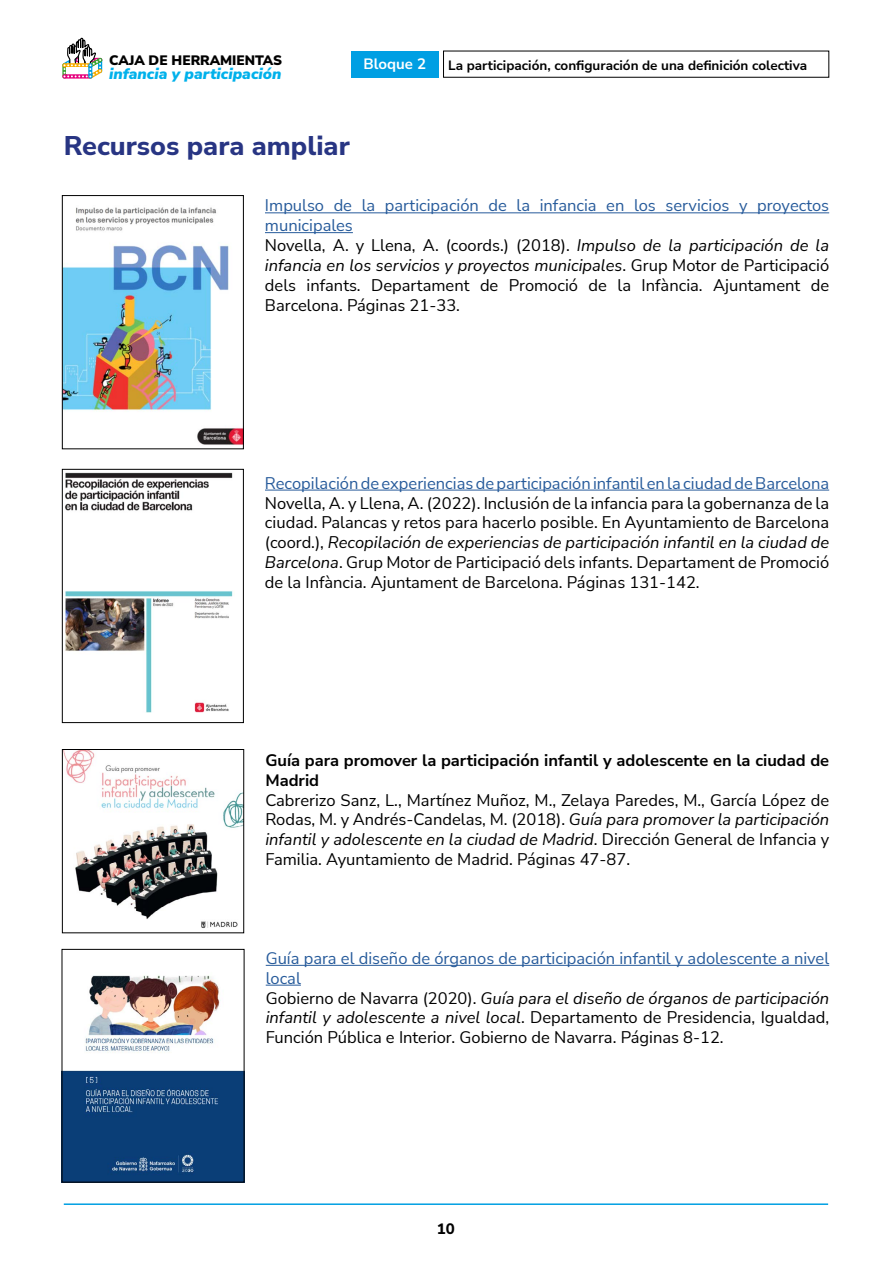
<style>
.page{position:relative;width:893px;height:1263px;background:#fff}
.page>*{position:absolute;margin:0;border:0;box-sizing:border-box;transform-origin:0 0}
.titulo_1{font:800 27px "Nunito Sans";color:#283583}
.GeneralTexto{font:16.5px/19.8px "Nunito Sans";color:#000;text-align:justify}
.GeneralTexto-2{font:16.5px/19.8px "Nunito Sans";color:#275b9b}
.GeneralTexto-3{font:700 16.5px/19.8px "Nunito Sans";color:#000}
.t1{font:italic 900 15.45px "Nunito Sans";color:#00b1eb}
.t2{font:700 15px "Nunito Sans";color:#fff}
.t3{font:800 15px "Nunito Sans";color:#000}
.t4{font:900 13.65px "Nunito Sans";color:#000}
.t5{font:700 13.5px "Nunito Sans";color:#000}
.s1{font-style:italic}
</style>
<div class="page">
<svg style="left:62px;top:37px;width:41px;height:42px"></svg>
<div style="left:351px;top:51px;width:88px;height:26px;background:#009fe3"></div>
<hr style="left:64px;top:1203px;width:764px;height:2px;background:#009fe3">
<hr style="left:265px;top:213px;width:564px;height:1px;background:#275b9b">
<hr style="left:265px;top:232px;width:88px;height:1px;background:#275b9b">
<hr style="left:265px;top:490px;width:564px;height:1px;background:#275b9b">
<hr style="left:266px;top:965px;width:563px;height:1px;background:#275b9b">
<hr style="left:266px;top:985px;width:35px;height:1px;background:#275b9b">
<img style="left:64px;top:207px;width:178px;height:238px">
<div style="left:62px;top:195px;width:182px;height:254px;border:1px solid #000"></div>
<img style="left:64px;top:472px;width:169px;height:240px">
<div style="left:62px;top:469px;width:182px;height:254px;border:1px solid #000"></div>
<img style="left:64px;top:751px;width:178px;height:178px">
<div style="left:62px;top:749px;width:182px;height:184px;border:1px solid #000"></div>
<img style="left:64px;top:975px;width:178px;height:205px">
<p class="t4" style="left:109px;top:51px;width:174px">CAJA DE HERRAMIENTAS</p>
<p class="t1" style="left:109px;top:62px;width:174px">infancia y participación</p>
<p class="t2" style="left:363px;top:53px;width:64px">Bloque 2</p>
<p class="t5" style="left:448px;top:55px;width:360px">La participación, configuración de una definición colectiva</p>
<p class="titulo_1" style="left:64px;top:126px;width:287px">Recursos para ampliar</p>
<p class="GeneralTexto-2" style="left:265px;top:195px;width:566px">Impulso de la participación de la infancia en los servicios y proyectos municipales</p>
<p class="GeneralTexto" style="left:265px;top:235px;width:566px">Novella, A. y Llena, A. (coords.) (2018). <span class="s1">Impulso de la participación de la infancia en los servicios y proyectos municipales</span>. Grup Motor de Participació dels infants. Departament de Promoció de la Infància. Ajuntament de Barcelona. Páginas 21-33.</p>
<p class="GeneralTexto-2" style="left:265px;top:472px;width:566px">Recopilación de experiencias de participación infantil en la ciudad de Barcelona</p>
<p class="GeneralTexto" style="left:265px;top:492px;width:566px">Novella, A. y Llena, A. (2022). Inclusión de la infancia para la gobernanza de la ciudad. Palancas y retos para hacerlo posible. En Ayuntamiento de Barcelona (coord.), <span class="s1">Recopilación de experiencias de participación infantil en la ciudad de Barcelona</span>. Grup Motor de Participació dels infants. Departament de Promoció de la Infància. Ajuntament de Barcelona. Páginas 131-142.</p>
<p class="GeneralTexto-3" style="left:265px;top:750px;width:565px">Guía para promover la participación infantil y adolescente en la ciudad de<br>Madrid</p>
<p class="GeneralTexto" style="left:265px;top:789px;width:565px">Cabrerizo Sanz, L., Martínez Muñoz, M., Zelaya Paredes, M., García López de Rodas, M. y Andrés-Candelas, M. (2018). <span class="s1">Guía para promover la participación infantil y adolescente en la ciudad de Madrid</span>. Dirección General de Infancia y Familia. Ayuntamiento de Madrid. Páginas 47-87.</p>
<p class="GeneralTexto-2" style="left:266px;top:948px;width:565px">Guía para el diseño de órganos de participación infantil y adolescente a nivel local</p>
<p class="GeneralTexto" style="left:266px;top:987px;width:565px">Gobierno de Navarra (2020). <span class="s1">Guía para el diseño de órganos de participación infantil y adolescente a nivel local</span>. Departamento de Presidencia, Igualdad, Función Pública e Interior. Gobierno de Navarra. Páginas 8-12.</p>
<p class="t3" style="left:437px;top:1218px;width:19px">10</p>
</div>
